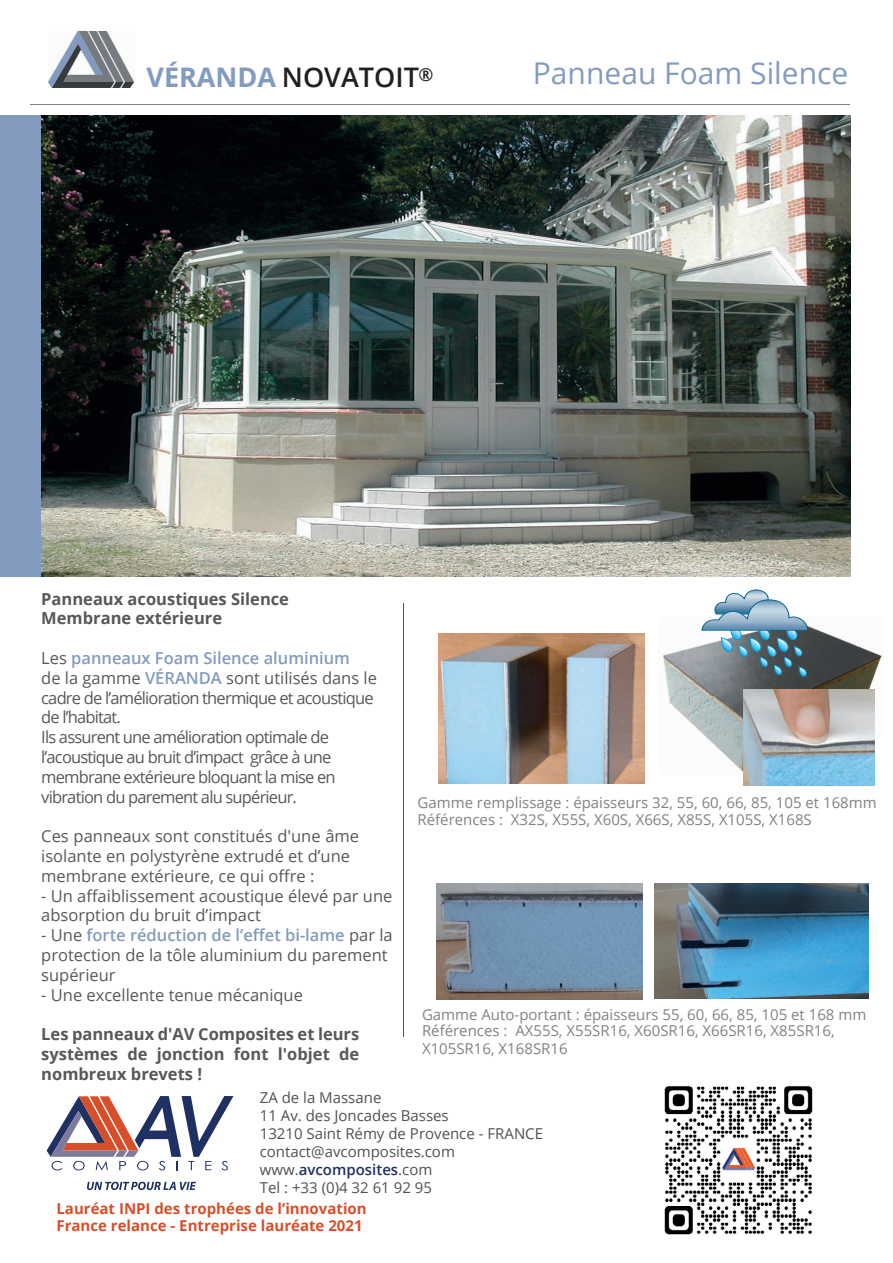
<style>
.page{position:relative;width:893px;height:1263px;background:#fff}
.page>*{position:absolute;margin:0;border:0;box-sizing:border-box;transform-origin:0 0}
.t1{font:30px "Open Sans";color:#829bbf}
.t2{font:600 27px "Open Sans";color:#231f20}
.t3{font:16.5px/19.8px "Open Sans";color:#57585a}
.t4{font:16.5px/19.8px "Open Sans";letter-spacing:-.05em;color:#57585a}
.t5{font:700 16.5px/19.8px "Open Sans";color:#57585a}
.t6{font:15px/16.5px "Open Sans";color:#808285}
.t7{font:15px/18px "Open Sans";color:#4f5152}
.t8{font:700 15px/16.5px "Open Sans";color:#d74f2a}
.s1{font-weight:700;color:#829bbf}
.s2{font-weight:600;color:#829bbf}
.s3{font-weight:600;color:#1f3162}
</style>
<div class="page">
<div style="left:0;top:115px;width:42px;height:462px;background:#829bbf"></div>
<hr style="left:31px;top:104px;width:819px;height:1px;background:#808285">
<img style="left:48px;top:31px;width:87px;height:56px">
<svg style="left:87px;top:1182px;width:109px;height:8px"></svg>
<svg style="left:47px;top:1096px;width:186px;height:74px"></svg>
<hr style="left:403px;top:603px;width:1px;height:434px;background:#4f5152">
<img style="left:439px;top:633px;width:205px;height:150px">
<img style="left:436px;top:883px;width:206px;height:116px">
<img style="left:663px;top:625px;width:219px;height:149px">
<svg style="left:701px;top:589px;width:107px;height:88px"></svg>
<img style="left:654px;top:883px;width:215px;height:115px">
<img style="left:743px;top:690px;width:131px;height:95px">
<img style="left:42px;top:115px;width:808px;height:462px">
<img style="left:664px;top:1086px;width:149px;height:149px">
<h2 class="t2" style="left:146px;top:59px;width:289px"><span class="s1">VÉRANDA</span> NOVATOIT<sup>®</sup></h2>
<h1 class="t1" style="left:533px;top:53px;width:317px">Panneau Foam Silence</h1>
<p class="t5" style="left:41px;top:588px;width:249px">Panneaux acoustiques Silence<br>Membrane extérieure</p>
<p class="t4" style="left:41px;top:648px;width:337px">Les <span class="s2">panneaux Foam Silence aluminium<br></span>de la gamme <span class="s2">VÉRANDA</span> sont utilisés dans le cadre de l’amélioration thermique et acoustique de l’habitat.<br>Ils assurent une amélioration optimale de l’acoustique au bruit d’impact grâce à une membrane extérieure bloquant la mise en vibration du parement alu supérieur.</p>
<p class="t3" style="left:41px;top:826px;width:319px">Ces panneaux sont constitués d'une âme isolante en polystyrène extrudé et d’une membrane extérieure, ce qui offre :</p>
<p class="t3" style="left:41px;top:885px;width:353px">- Un affaiblissement acoustique élevé par une absorption du bruit d’impact</p>
<p class="t3" style="left:41px;top:925px;width:353px">- Une <span class="s2">forte réduction de l’effet bi-lame</span> par la protection de la tôle aluminium du parement supérieur</p>
<p class="t3" style="left:41px;top:984px;width:263px">- Une excellente tenue mécanique</p>
<p class="t5" style="left:41px;top:1024px;width:320px;text-align:justify">Les panneaux d'AV Composites et leurs systèmes de jonction font l'objet de nombreux brevets !</p>
<p class="t6" style="left:417px;top:794px;width:461px">Gamme remplissage : épaisseurs 32, 55, 60, 66, 85, 105 et 168mm<br>Références : X32S, X55S, X60S, X66S, X85S, X105S, X168S</p>
<p class="t6" style="left:422px;top:1005px;width:446px">Gamme Auto-portant : épaisseurs 55, 60, 66, 85, 105 et 168 mm<br>Références : AX55S, X55SR16, X60SR16, X66SR16, X85SR16,</p>
<p class="t6" style="left:422px;top:1040px;width:147px">X105SR16, X168SR16</p>
<p class="t7" style="left:260px;top:1088px;width:285px">ZA de la Massane<br>11 Av. des Joncades Basses<br>13210 Saint Rémy de Provence - FRANCE contact@avcomposites.com www.<span class="s3">avcomposites</span>.com<br>Tel : +33 (0)4 32 61 92 95</p>
<p class="t8" style="left:56px;top:1200px;width:312px">Lauréat INPI des trophées de l’innovation<br>France relance - Entreprise lauréate 2021</p>
</div>
